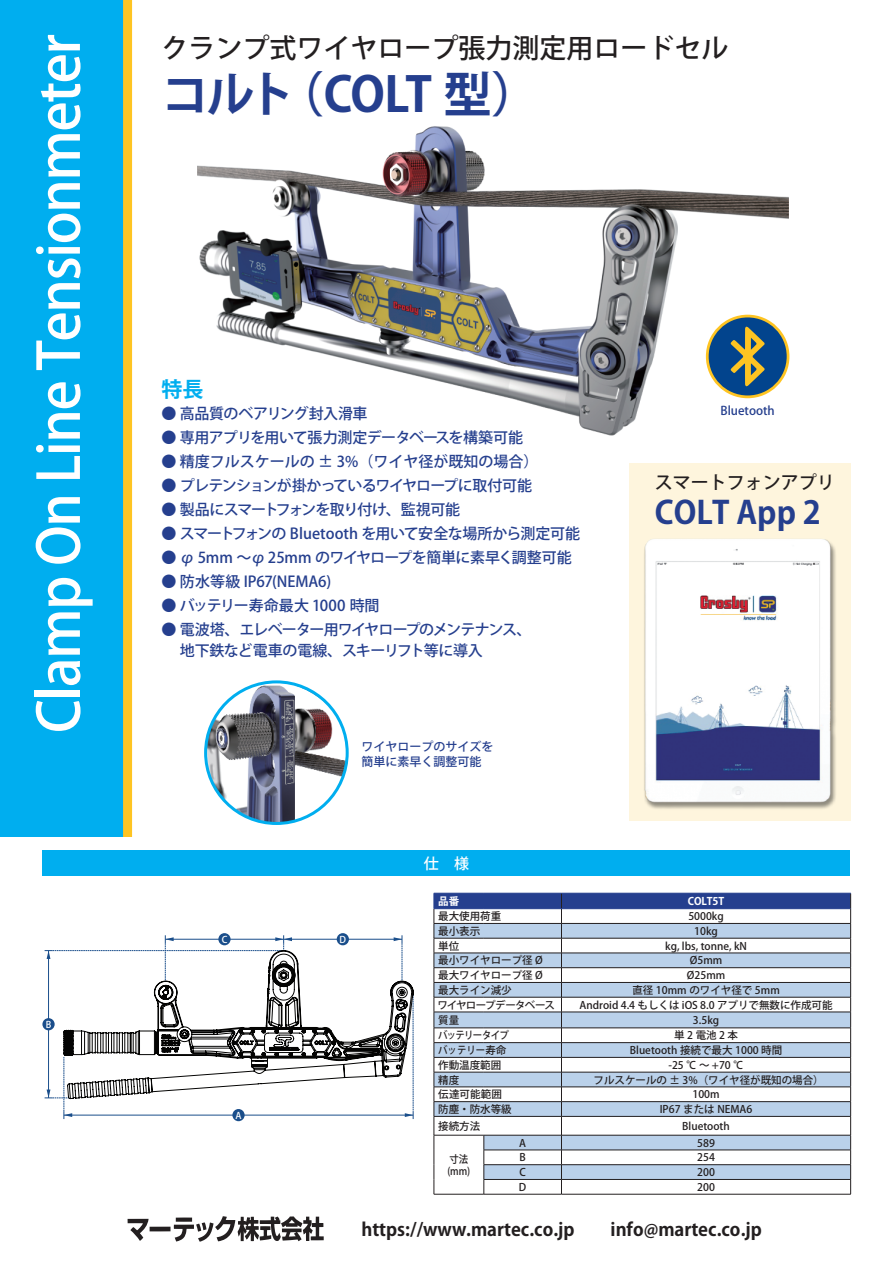
<style>
.page{position:relative;width:893px;height:1263px;background:#fff}
.page>*{position:absolute;margin:0;border:0;box-sizing:border-box;transform-origin:0 0}
.t1{font:500 57px "Koz Go Pro";letter-spacing:-.025em;color:#fff}
.t2{font:700 48px "Koz Go Pro";letter-spacing:-.065em;color:#253f8e}
.t3{font:700 31.5px "Koz Go Pro";color:#253f8e}
.t4{font:500 27px "Koz Go Pro";color:#231f20}
.t5{font:700 21px "Koz Go Pro";color:#00aeef}
.t6{font:700 18px "Koz Go Pro";color:#231f20}
.t7{font:500 18px "Koz Go Pro";color:#231f20}
.t8{font:500 15px "Koz Go Pro";letter-spacing:-.03em;color:#253f8e}
.t9{font:500 15px/21px "Koz Go Pro";letter-spacing:-.055em;color:#253f8e}
.t10{font:500 15px "Koz Go Pro";letter-spacing:-.005em;color:#253f8e}
.t11{font:500 15px "Koz Go Pro";letter-spacing:-.05em;color:#253f8e}
.t12{font:500 15px "Koz Go Pro";color:#253f8e}
.t13{font:500 15px "Koz Go Pro";color:#fff}
.t14{font:500 12px/15px "Koz Go Pro";color:#253f8e}
.t15{font:500 10.5px "Koz Go Pro";color:#231f20}
.t16{font:500 10.5px/12px "Koz Go Pro";color:#231f20;scale:.9 1}
.t17{font:500 10.5px "Koz Go Pro";letter-spacing:-.08em;color:#231f20}
.t18{font:700 10.5px "Koz Go Pro";color:#fff}
.t19{font:500 10.5px "Koz Go Pro";letter-spacing:-.075em;color:#231f20;scale:.9 1}
.t20{font:500 9.3px "Koz Go Pr 6 N";color:#fff}
</style>
<div class="page">
<div style="left:0;top:0;width:132px;height:837px;background:#00aeef"></div>
<div style="left:43px;top:850px;width:807px;height:26px;background:#00aeef"></div>
<img style="left:197px;top:126px;width:592px;height:310px">
<hr style="left:48px;top:950px;width:1px;height:148px;background:#1a4e8b">
<hr style="left:64px;top:1115px;width:349px;height:1px;background:#1a4e8b">
<hr style="left:284px;top:939px;width:118px;height:1px;background:#1a4e8b">
<svg style="left:64px;top:952px;width:350px;height:147px"></svg>
<div style="left:42px;top:1018px;width:13px;height:12px;background:#1a4e8b;border-radius:50%"></div>
<svg style="left:405px;top:992px;width:9px;height:127px"></svg>
<svg style="left:45px;top:1057px;width:27px;height:62px"></svg>
<div style="left:232px;top:1109px;width:13px;height:12px;background:#1a4e8b;border-radius:50%"></div>
<div style="left:337px;top:933px;width:12px;height:12px;background:#1a4e8b;border-radius:50%"></div>
<svg style="left:394px;top:935px;width:9px;height:46px"></svg>
<svg style="left:45px;top:935px;width:247px;height:46px"></svg>
<div style="left:218px;top:933px;width:13px;height:12px;background:#1a4e8b;border-radius:50%"></div>
<img style="left:206px;top:682px;width:141px;height:141px;border-radius:71px">
<div style="left:204px;top:680px;width:145px;height:145px;border:3px solid #00aeef;border-radius:50%"></div>
<hr style="left:434px;top:1194px;width:50px;height:1px;background:#231f20">
<hr style="left:484px;top:1194px;width:77px;height:1px;background:#231f20">
<hr style="left:561px;top:1194px;width:290px;height:1px;background:#231f20">
<svg style="left:434px;top:893px;width:417px;height:301px"></svg>
<hr style="left:484px;top:893px;width:77px;height:1px;background:#253f8e">
<hr style="left:561px;top:893px;width:290px;height:1px;background:#253f8e">
<hr style="left:434px;top:908px;width:50px;height:1px;background:#253f8e">
<hr style="left:484px;top:908px;width:77px;height:1px;background:#253f8e">
<hr style="left:561px;top:908px;width:289px;height:1px;background:#253f8e">
<div style="left:629px;top:463px;width:221px;height:358px;background:#fef5dd"></div>
<img style="left:644px;top:539px;width:192px;height:270px">
<div style="left:707px;top:316px;width:81px;height:81px;background:#02448d;border-radius:50%"></div>
<div style="left:706px;top:315px;width:83px;height:83px;border:3px solid #fec422;border-radius:50%"></div>
<svg style="left:730px;top:326px;width:35px;height:60px"></svg>
<svg style="left:128px;top:1216px;width:196px;height:26px"></svg>
<h1 class="t1" style="left:22px;top:733px;width:701px;rotate:-90deg">Clamp On Line Tensionmeter</h1>
<p class="t20" style="left:46px;top:1019px;width:7px">B</p>
<h3 class="t4" style="left:162px;top:31px;width:568px">クランプ式ワイヤロープ張力測定用ロードセル</h3>
<h2 class="t2" style="left:162px;top:64px;width:379px">コルト（COLT 型）</h2>
<h3 class="t5" style="left:162px;top:376px;width:43px">特長</h3>
<h3 class="t8" style="left:162px;top:404px;width:208px">● 高品質のベアリング封入滑車</h3>
<h3 class="t8" style="left:162px;top:428px;width:363px">● 専用アプリを用いて張力測定データベースを構築可能</h3>
<h3 class="t12" style="left:162px;top:452px;width:378px">● 精度フルスケールの ± 3%（ワイヤ径が既知の場合）</h3>
<h3 class="t11" style="left:162px;top:476px;width:372px">● プレテンションが掛かっているワイヤロープに取付可能</h3>
<h3 class="t8" style="left:162px;top:500px;width:300px">● 製品にスマートフォンを取り付け、監視可能</h3>
<h3 class="t8" style="left:162px;top:524px;width:420px">● スマートフォンの Bluetooth を用いて安全な場所から測定可能</h3>
<h3 class="t8" style="left:162px;top:548px;width:412px">● φ 5mm ～φ 25mm のワイヤロープを簡単に素早く調整可能</h3>
<h3 class="t10" style="left:162px;top:572px;width:171px">● 防水等級 IP67(NEMA6)</h3>
<h3 class="t10" style="left:162px;top:596px;width:220px">● バッテリー寿命最大 1000 時間</h3>
<h3 class="t9" style="left:162px;top:619px;width:371px">● 電波塔、エレベーター用ワイヤロープのメンテナンス、　 地下鉄など電車の電線、スキーリフト等に導入</h3>
<p class="t14" style="left:361px;top:739px;width:133px">ワイヤロープのサイズを簡単に素早く調整可能</p>
<h3 class="t13" style="left:424px;top:854px;width:46px">仕　様</h3>
<p class="t14" style="left:720px;top:403px;width:56px">Bluetooth</p>
<h3 class="t7" style="left:655px;top:471px;width:181px">スマートフォンアプリ</h3>
<h3 class="t3" style="left:655px;top:492px;width:168px">COLT App 2</h3>
<p class="t20" style="left:222px;top:934px;width:7px">C</p>
<p class="t20" style="left:340px;top:934px;width:8px">D</p>
<p class="t20" style="left:235px;top:1110px;width:8px">A</p>
<p class="t18" style="left:438px;top:894px;width:22px">品番</p>
<p class="t18" style="left:688px;top:894px;width:38px">COLT5T</p>
<p class="t15" style="left:438px;top:909px;width:64px">最大使用荷重</p>
<p class="t15" style="left:688px;top:909px;width:37px">5000kg</p>
<p class="t15" style="left:438px;top:924px;width:43px">最小表示</p>
<p class="t15" style="left:694px;top:924px;width:25px">10kg</p>
<p class="t15" style="left:438px;top:939px;width:22px">単位</p>
<p class="t15" style="left:665px;top:939px;width:83px">kg, lbs, tonne, kN</p>
<p class="t15" style="left:438px;top:954px;width:106px">最小ワイヤロープ径 Ø</p>
<p class="t15" style="left:690px;top:954px;width:34px">Ø5mm</p>
<p class="t15" style="left:438px;top:968px;width:106px">最大ワイヤロープ径 Ø</p>
<p class="t15" style="left:687px;top:968px;width:40px">Ø25mm</p>
<p class="t15" style="left:438px;top:983px;width:75px">最大ライン減少</p>
<p class="t15" style="left:632px;top:983px;width:149px">直径 10mm のワイヤ径で 5mm</p>
<p class="t17" style="left:438px;top:998px;width:119px">ワイヤロープデータベース</p>
<p class="t15" style="left:580px;top:998px;width:254px">Android 4.4 もしくは iOS 8.0 アプリで無数に作成可能</p>
<p class="t15" style="left:438px;top:1013px;width:22px">質量</p>
<p class="t15" style="left:693px;top:1013px;width:28px">3.5kg</p>
<p class="t19" style="left:438px;top:1029px;width:80px">バッテリータイプ</p>
<p class="t15" style="left:674px;top:1029px;width:66px">単2電池 2本</p>
<p class="t16" style="left:438px;top:1045px;width:77px">バッテリー寿命</p>
<p class="t15" style="left:630px;top:1043px;width:154px">Bluetooth 接続で最大 1000 時間</p>
<p class="t15" style="left:438px;top:1058px;width:64px">作動温度範囲</p>
<p class="t15" style="left:668px;top:1058px;width:77px">-25 ℃ ～ +70 ℃</p>
<p class="t15" style="left:438px;top:1073px;width:22px">精度</p>
<p class="t15" style="left:594px;top:1073px;width:232px">フルスケールの ± 3%（ワイヤ径が既知の場合）</p>
<p class="t15" style="left:438px;top:1088px;width:65px">伝達可能範囲</p>
<p class="t15" style="left:692px;top:1088px;width:29px">100m</p>
<p class="t15" style="left:438px;top:1102px;width:75px">防塵・防水等級</p>
<p class="t15" style="left:660px;top:1102px;width:94px">IP67 または NEMA6</p>
<p class="t15" style="left:438px;top:1119px;width:43px">接続方法</p>
<p class="t15" style="left:682px;top:1119px;width:49px">Bluetooth</p>
<p class="t16" style="left:447px;top:1153px;width:27px">寸法(mm)</p>
<p class="t15" style="left:519px;top:1136px;width:8px">A</p>
<p class="t15" style="left:697px;top:1136px;width:19px">589</p>
<p class="t15" style="left:519px;top:1151px;width:8px">B</p>
<p class="t15" style="left:697px;top:1151px;width:19px">254</p>
<p class="t15" style="left:519px;top:1165px;width:8px">C</p>
<p class="t15" style="left:697px;top:1165px;width:19px">200</p>
<p class="t15" style="left:519px;top:1180px;width:9px">D</p>
<p class="t15" style="left:697px;top:1180px;width:19px">200</p>
<h3 class="t6" style="left:361px;top:1217px;width:402px">https://www.martec.co.jp　　info@martec.co.jp</h3>
</div>
